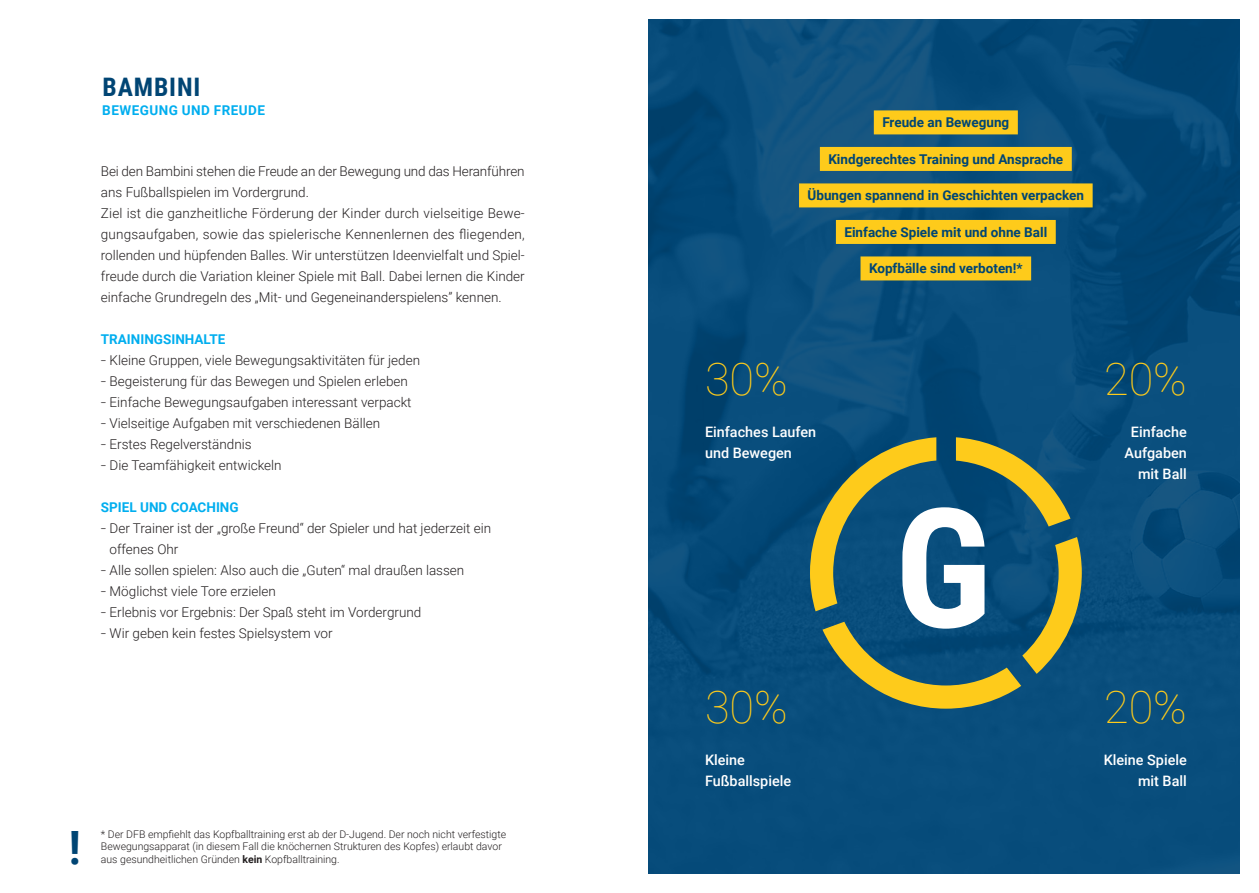
<style>
.page{position:relative;width:1259px;height:893px;background:#fff}
.page>*{position:absolute;margin:0;border:0;box-sizing:border-box;transform-origin:0 0}
.t1{font:700 166.05px "Roboto Condensed";color:#fff}
.t2{font:700 45.9px "Roboto Condensed";color:#004574}
.t3{font:100 45px "Roboto";color:#fecb1b}
.t4{font:700 25.5px "Roboto Condensed";letter-spacing:.035em;color:#004574}
.t5{font:500 14.4px/21px "Roboto";color:#fff}
.t6{font:300 13.5px/21px "Roboto";color:#231f20;scale:1.4 1}
.t7{font:300 13.5px/21px "Roboto";color:#231f20}
.t8{font:700 13.5px "Roboto";color:#004574}
.t9{font:700 13.5px "Roboto";color:#00aeef}
.t10{font:700 13.5px "Roboto";letter-spacing:.035em;color:#00aeef}
.t11{font:300 10.5px/12.6px "Roboto";color:#231f20}
.s1{font-weight:700}
</style>
<div class="page">
<img style="left:648px;top:19px;width:591px;height:855px">
<div style="left:874px;top:110px;width:144px;height:24px;background:#fecb1b"></div>
<div style="left:820px;top:147px;width:251px;height:24px;background:#fecb1b"></div>
<div style="left:799px;top:183px;width:293px;height:24px;background:#fecb1b"></div>
<div style="left:836px;top:220px;width:219px;height:24px;background:#fecb1b"></div>
<div style="left:860px;top:256px;width:171px;height:24px;background:#fecb1b"></div>
<svg style="left:810px;top:437px;width:271px;height:272px;background:#3e6865"></svg>
<h3 class="t4" style="left:102px;top:69px;width:99px">BAMBINI</h3>
<p class="t10" style="left:102px;top:101px;width:164px">BEWEGUNG UND FREUDE</p>
<p class="t7" style="left:101px;top:160px;width:425px">Bei den Bambini stehen die Freude an der Bewegung und das Heranführen ans Fußballspielen im Vordergrund.<br>Ziel ist die ganzheitliche Förderung der Kinder durch vielseitige Bewe&shy;gungsaufgaben, sowie das spielerische Kennenlernen des fliegenden, rollenden und hüpfenden Balles. Wir unterstützen Ideenvielfalt und Spiel&shy;freude durch die Variation kleiner Spiele mit Ball. Dabei lernen die Kinder einfache Grundregeln des „Mit- und Gegeneinanderspielens” kennen.</p>
<p class="t9" style="left:101px;top:330px;width:126px">TRAININGSINHALTE</p>
<p class="t6" style="left:101px;top:349px;width:229px">- Kleine Gruppen, viele Bewegungsaktivitäten für jeden</p>
<p class="t6" style="left:101px;top:370px;width:221px">- Begeisterung für das Bewegen und Spielen erleben</p>
<p class="t6" style="left:101px;top:391px;width:223px">- Einfache Bewegungsaufgaben interessant verpackt</p>
<p class="t6" style="left:101px;top:412px;width:201px">- Vielseitige Aufgaben mit verschiedenen Bällen</p>
<p class="t6" style="left:101px;top:433px;width:109px">- Erstes Regelverständnis</p>
<p class="t6" style="left:101px;top:454px;width:131px">- Die Teamfähigkeit entwickeln</p>
<p class="t9" style="left:101px;top:498px;width:139px">SPIEL UND COACHING</p>
<p class="t6" style="left:110px;top:517px;width:274px;text-indent:-9px">- Der Trainer ist der „große Freund“ der Spieler und hat jederzeit ein offenes Ohr</p>
<p class="t6" style="left:101px;top:559px;width:261px">- Alle sollen spielen: Also auch die „Guten“ mal draußen lassen</p>
<p class="t6" style="left:101px;top:580px;width:126px">- Möglichst viele Tore erzielen</p>
<p class="t6" style="left:101px;top:601px;width:230px">- Erlebnis vor Ergebnis: Der Spaß steht im Vordergrund</p>
<p class="t6" style="left:101px;top:622px;width:167px">- Wir geben kein festes Spielsystem vor</p>
<h2 class="t2" style="left:69px;top:815px;width:13px">!</h2>
<p class="t11" style="left:101px;top:827px;width:407px">* Der DFB empfiehlt das Kopfballtraining erst ab der D-Jugend. Der noch nicht verfestigte<br>Bewegungsapparat (in diesem Fall die knöchernen Strukturen des Kopfes) erlaubt davor aus gesundheitlichen Gründen <span class="s1">kein</span> Kopfballtraining.</p>
<p class="t8" style="left:882px;top:113px;width:128px">Freude an Bewegung</p>
<p class="t8" style="left:828px;top:150px;width:236px">Kindgerechtes Training und Ansprache</p>
<p class="t8" style="left:807px;top:186px;width:278px">Übungen spannend in Geschichten verpacken</p>
<p class="t8" style="left:844px;top:223px;width:204px">Einfache Spiele mit und ohne Ball</p>
<p class="t8" style="left:869px;top:259px;width:155px">Kopfbälle sind verboten!*</p>
<h3 class="t3" style="left:705px;top:348px;width:84px">30%</h3>
<p class="t5" style="left:705px;top:421px;width:113px">Einfaches Laufen und Bewegen</p>
<h3 class="t3" style="left:705px;top:676px;width:84px">30%</h3>
<p class="t5" style="left:705px;top:749px;width:88px">Kleine<br>Fußballspiele</p>
<h1 class="t1" style="left:894px;top:452px;width:99px">G</h1>
<h3 class="t3" style="left:1104px;top:348px;width:84px">20%</h3>
<p class="t5" style="left:1124px;top:421px;width:64px;text-align:right">Einfache<br>Aufgaben mit Ball</p>
<h3 class="t3" style="left:1104px;top:676px;width:84px">20%</h3>
<p class="t5" style="left:1103px;top:749px;width:85px;text-align:right">Kleine Spiele mit Ball</p>
</div>
